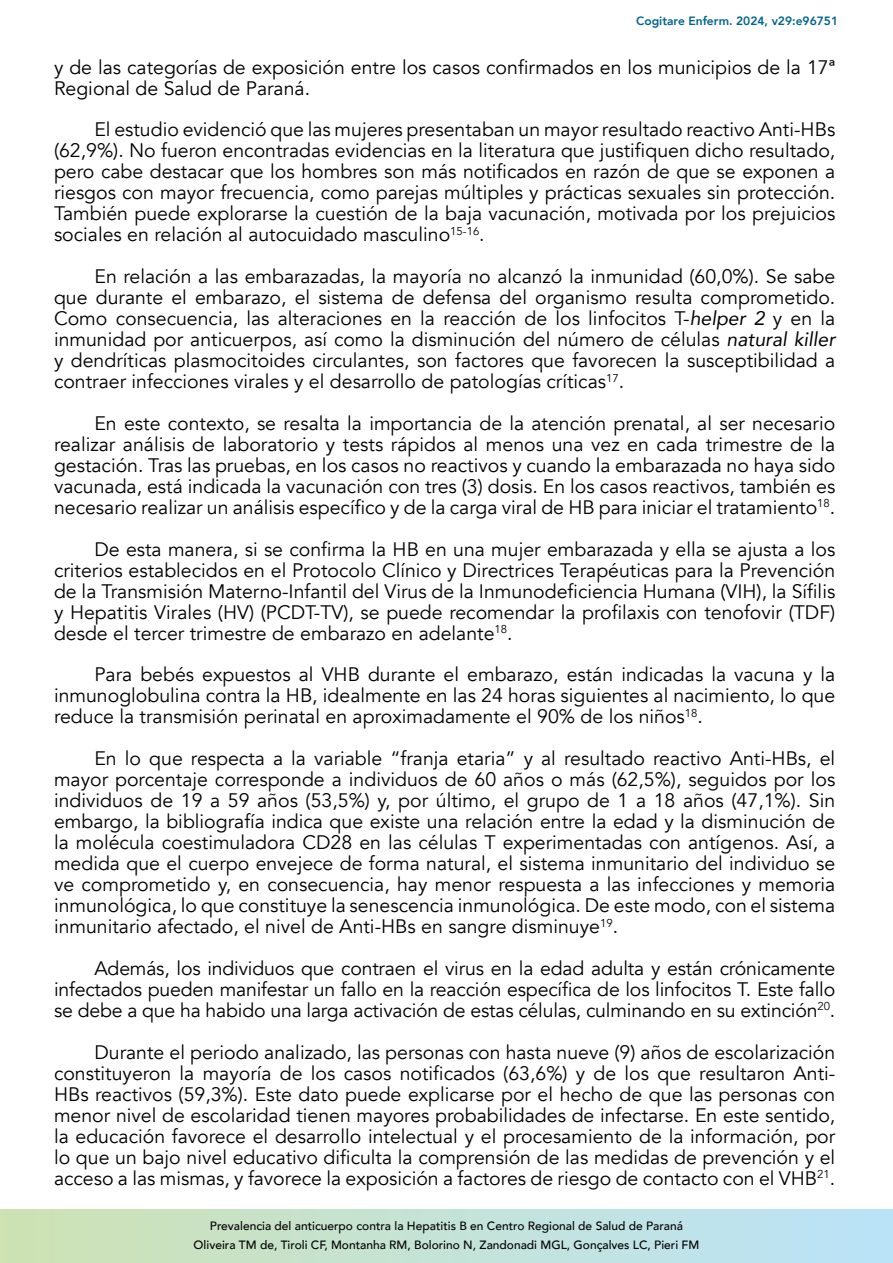
<style>
.page{position:relative;width:893px;height:1263px;background:#fff}
.page>*{position:absolute;margin:0;border:0;box-sizing:border-box;transform-origin:0 0}
.t1{font:19.5px/21px "Avenir";color:#000;text-align:justify}
.t2{font:500 12px/18.6px "Avenir";color:#000;text-align:center}
.t3{font:800 12px "Avenir";color:#00658f}
.s1{font-style:italic}
</style>
<div class="page">
<svg style="left:0;top:1209px;width:893px;height:54px;background:#c4e2d6"></svg>
<p class="t3" style="left:636px;top:12px;width:203px">Cogitare Enferm. 2024, v29:e96751</p>
<p class="t1" style="left:54px;top:57px;width:783px">y de las categorías de exposición entre los casos confirmados en los municipios de la 17ª<br>Regional de Salud de Paraná.</p>
<p class="t1" style="left:54px;top:119px;width:783px;text-indent:40px">El estudio evidenció que las mujeres presentaban un mayor resultado reactivo Anti-HBs (62,9%). No fueron encontradas evidencias en la literatura que justifiquen dicho resultado, pero cabe destacar que los hombres son más notificados en razón de que se exponen a riesgos con mayor frecuencia, como parejas múltiples y prácticas sexuales sin protección.<br>También puede explorarse la cuestión de la baja vacunación, motivada por los prejuicios sociales en relación al autocuidado masculino<sup>15-16</sup>.</p>
<p class="t1" style="left:54px;top:266px;width:783px;text-indent:40px">En relación a las embarazadas, la mayoría no alcanzó la inmunidad (60,0%). Se sabe que durante el embarazo, el sistema de defensa del organismo resulta comprometido.<br>Como consecuencia, las alteraciones en la reacción de los linfocitos T-<span class="s1">helper 2</span> y en la inmunidad por anticuerpos, así como la disminución del número de células <span class="s1">natural killer </span>y dendríticas plasmocitoides circulantes, son factores que favorecen la susceptibilidad a contraer infecciones virales y el desarrollo de patologías críticas<sup>17</sup>.</p>
<p class="t1" style="left:54px;top:413px;width:783px;text-indent:40px">En este contexto, se resalta la importancia de la atención prenatal, al ser necesario realizar análisis de laboratorio y tests rápidos al menos una vez en cada trimestre de la gestación. Tras las pruebas, en los casos no reactivos y cuando la embarazada no haya sido vacunada, está indicada la vacunación con tres (3) dosis. En los casos reactivos, también es necesario realizar un análisis específico y de la carga viral de HB para iniciar el tratamiento<sup>18</sup>.</p>
<p class="t1" style="left:54px;top:539px;width:783px;text-indent:40px">De esta manera, si se confirma la HB en una mujer embarazada y ella se ajusta a los criterios establecidos en el Protocolo Clínico y Directrices Terapéuticas para la Prevención de la Transmisión Materno-Infantil del Virus de la Inmunodeficiencia Humana (VIH), la Sífilis y Hepatitis Virales (HV) (PCDT-TV), se puede recomendar la profilaxis con tenofovir (TDF) desde el tercer trimestre de embarazo en adelante<sup>18</sup>.</p>
<p class="t1" style="left:54px;top:664px;width:783px;text-indent:40px">Para bebés expuestos al VHB durante el embarazo, están indicadas la vacuna y la inmunoglobulina contra la HB, idealmente en las 24 horas siguientes al nacimiento, lo que reduce la transmisión perinatal en aproximadamente el 90% de los niños<sup>18</sup>.</p>
<p class="t1" style="left:54px;top:748px;width:783px;text-indent:40px">En lo que respecta a la variable “franja etaria” y al resultado reactivo Anti-HBs, el mayor porcentaje corresponde a individuos de 60 años o más (62,5%), seguidos por los individuos de 19 a 59 años (53,5%) y, por último, el grupo de 1 a 18 años (47,1%). Sin embargo, la bibliografía indica que existe una relación entre la edad y la disminución de la molécula coestimuladora CD28 en las células T experimentadas con antígenos. Así, a medida que el cuerpo envejece de forma natural, el sistema inmunitario del individuo se ve comprometido y, en consecuencia, hay menor respuesta a las infecciones y memoria inmunológica, lo que constituye la senescencia inmunológica. De este modo, con el sistema inmunitario afectado, el nivel de Anti-HBs en sangre disminuye<sup>19</sup>.</p>
<p class="t1" style="left:54px;top:958px;width:783px;text-indent:40px">Además, los individuos que contraen el virus en la edad adulta y están crónicamente infectados pueden manifestar un fallo en la reacción específica de los linfocitos T. Este fallo se debe a que ha habido una larga activación de estas células, culminando en su extinción<sup>20</sup>.</p>
<p class="t1" style="left:54px;top:1042px;width:783px;text-indent:40px">Durante el periodo analizado, las personas con hasta nueve (9) años de escolarización constituyeron la mayoría de los casos notificados (63,6%) y de los que resultaron Anti-HBs reactivos (59,3%). Este dato puede explicarse por el hecho de que las personas con menor nivel de escolaridad tienen mayores probabilidades de infectarse. En este sentido, la educación favorece el desarrollo intelectual y el procesamiento de la información, por lo que un bajo nivel educativo dificulta la comprensión de las medidas de prevención y el acceso a las mismas, y favorece la exposición a factores de riesgo de contacto con el VHB<sup>21</sup>.</p>
<p class="t2" style="left:194px;top:1216px;width:507px">Prevalencia del anticuerpo contra la Hepatitis B en Centro Regional de Salud de Paraná<br>Oliveira TM de, Tiroli CF, Montanha RM, Bolorino N, Zandonadi MGL, Gonçalves LC, Pieri FM</p>
</div>
